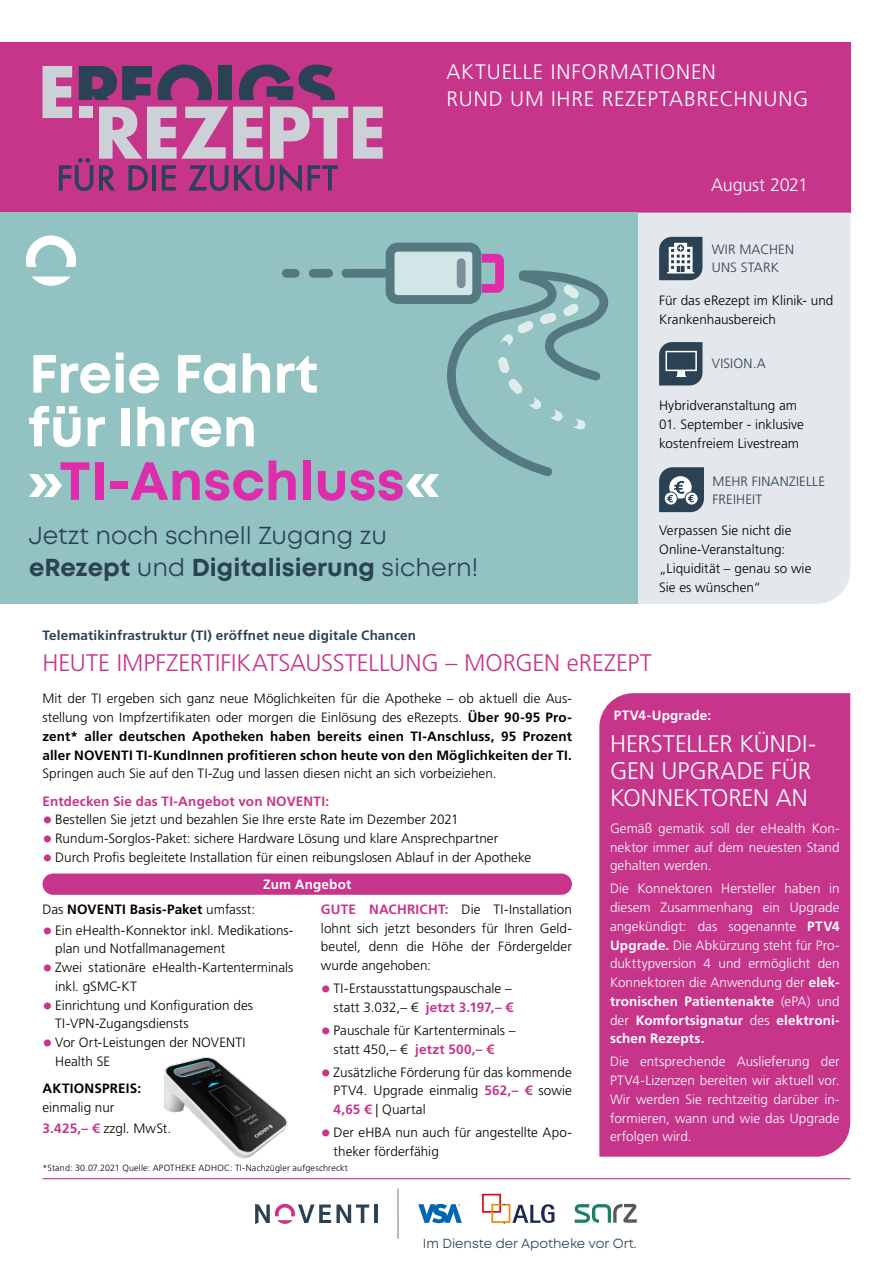
<style>
.page{position:relative;width:893px;height:1263px;background:#fff}
.page>*{position:absolute;margin:0;border:0;box-sizing:border-box;transform-origin:0 0}
.t1{font:700 53.55px/53.6px "Mont";color:#fff}
.t2{font:700 24.6px "Mont";color:#2b4154}
.t3{font:24.6px "Mont";color:#2b4154}
.Head_16pt{font:300 24px "Frutiger LT";color:#c7358b}
.Head_16pt-2{font:300 24px/27px "Frutiger LT";color:#fff}
.t4{font:300 21px "Frutiger LT";letter-spacing:.04em;color:#fff}
.t5{font:300 18px "Frutiger LT";letter-spacing:-.015em;color:#fff}
.Text_9pt{font:300 13.5px/18.8px "Frutiger LT";color:#000}
.Text_9pt-2{font:300 13.5px/18.8px "Frutiger LT";letter-spacing:.005em;color:#fff;text-align:justify}
.Rubrik{font:300 13.5px/18.8px "Frutiger LT";color:#000}
.Pre-Head_9pt{font:700 13.5px "Frutiger LT";letter-spacing:.01em;color:#2b4154}
.t6{font:300 13.5px/18px "Frutiger LT";letter-spacing:.015em;color:#2b4154}
.Text_9pt-3{font:700 13.5px "Frutiger LT";letter-spacing:.015em;color:#000}
.Text_9pt-4{font:700 13.5px "Frutiger LT";letter-spacing:.01em;color:#c7358b}
.Pre-Head_9pt-2{font:700 13.5px "Frutiger LT";letter-spacing:.015em;color:#fff}
.Text_9pt_neg{font:700 13.5px "Frutiger LT";letter-spacing:.01em;color:#fff}
.t7{font:13.2px "Mont";color:#2b4154}
.Text_klein{font:300 9px "Frutiger LT";letter-spacing:.02em;color:#000}
.s1{color:#de2cac}
.s2{font-weight:400}
.s3{font-weight:700}
.s4{font-weight:700;font-size:20.25px;color:#c7358b}
.s5{font-weight:300}
.s6{font-weight:700;color:#c7358b}
</style>
<div class="page">
<hr style="left:374px;top:1204px;width:3px;height:19px;background:#2b4154">
<svg style="left:418px;top:1204px;width:44px;height:19px"></svg>
<svg style="left:575px;top:1204px;width:62px;height:19px"></svg>
<hr style="left:398px;top:1188px;width:1px;height:51px;background:#565656">
<svg style="left:482px;top:1194px;width:72px;height:30px"></svg>
<svg style="left:255px;top:1204px;width:114px;height:20px"></svg>
<hr style="left:43px;top:1178px;width:807px;height:1px;background:#c7358b">
<div style="left:0;top:43px;width:850px;height:170px;background:#c7358b"></div>
<svg style="left:59px;top:158px;width:34px;height:33px"></svg>
<svg style="left:79px;top:64px;width:133px;height:36px"></svg>
<div style="left:219px;top:66px;width:13px;height:34px;background:#2b4154"></div>
<svg style="left:239px;top:65px;width:54px;height:35px"></svg>
<svg style="left:299px;top:65px;width:36px;height:35px"></svg>
<svg style="left:43px;top:66px;width:29px;height:52px"></svg>
<div style="left:79px;top:107px;width:13px;height:11px;background:#ccd0d7"></div>
<svg style="left:99px;top:107px;width:284px;height:85px"></svg>
<div style="left:638px;top:213px;width:212px;height:391px;background:#e4e7eb"></div>
<svg style="left:659px;top:342px;width:43px;height:43px;background:#485b6b"></svg>
<div style="left:599px;top:693px;width:251px;height:464px;background:#c7358b"></div>
<div style="left:0;top:213px;width:638px;height:391px;background:#93c2c3"></div>
<div style="left:395px;top:252px;width:77px;height:43px;background:#d3e6e7;border-radius:3px"></div>
<svg style="left:447px;top:253px;width:162px;height:223px"></svg>
<div style="left:346px;top:269px;width:44px;height:9px;background:#557981"></div>
<div style="left:313px;top:269px;width:16px;height:9px;background:#557981"></div>
<div style="left:286px;top:269px;width:9px;height:9px;background:#557981"></div>
<div style="left:386px;top:243px;width:95px;height:61px;border:9px solid #2b4154;border-radius:8px"></div>
<div style="left:457px;top:263px;width:9px;height:21px;background:#7b9099"></div>
<svg style="left:26px;top:235px;width:50px;height:51px"></svg>
<div style="left:43px;top:873px;width:529px;height:22px;background:#c7358b;border-radius:11px"></div>
<img style="left:164px;top:1057px;width:124px;height:102px">
<svg style="left:658px;top:466px;width:47px;height:47px"></svg>
<svg style="left:659px;top:237px;width:43px;height:43px"></svg>
<p class="t4" style="left:446px;top:60px;width:271px">AKTUELLE INFORMATIONEN</p>
<p class="t4" style="left:446px;top:87px;width:363px">RUND UM IHRE REZEPTABRECHNUNG</p>
<p class="t1" style="left:27px;top:347px;width:415px">Freie Fahrt<br>für Ihren »<span class="s1">TI-Anschluss</span>«</p>
<p class="t3" style="left:28px;top:519px;width:360px">Jetzt noch schnell Zugang zu</p>
<p class="t2" style="left:29px;top:552px;width:451px">eRezept <span class="s2">und</span> Digitalisierung <span class="s2">sichern!</span></p>
<p class="t5" style="left:711px;top:175px;width:98px">August 2021</p>
<p class="t6" style="left:712px;top:240px;width:84px">WIR MACHEN<br>UNS STARK</p>
<p class="Text_9pt" style="left:659px;top:291px;width:176px">Für das eRezept im Klinik- und<br>Krankenhausbereich</p>
<p class="t6" style="left:712px;top:355px;width:56px">VISION.A</p>
<p class="Rubrik" style="left:659px;top:396px;width:140px">Hybridveranstaltung am</p>
<p class="Rubrik" style="left:659px;top:415px;width:146px">01. September - inklusive kostenfreiem Livestream</p>
<p class="t6" style="left:713px;top:473px;width:114px">MEHR FINANZIELLE<br>FREIHEIT</p>
<p class="Text_9pt" style="left:659px;top:522px;width:154px">Verpassen Sie nicht die<br>Online-Veranstaltung: „Liquidität – genau so wie<br>Sie es wünschen“</p>
<p class="Pre-Head_9pt" style="left:43px;top:627px;width:375px">Telematikinfrastruktur (TI) eröffnet neue digitale Chancen</p>
<p class="Head_16pt" style="left:43px;top:649px;width:611px">HEUTE IMPFZERTIFIKATSAUSSTELLUNG – MORGEN eREZEPT</p>
<p class="Text_9pt" style="left:43px;top:689px;width:531px;text-align:justify">Mit der TI ergeben sich ganz neue Möglichkeiten für die Apotheke – ob aktuell die Aus&shy;stellung von Impfzertifikaten oder morgen die Einlösung des eRezepts. <span class="s3">Über 90-95 Pro&shy;zent* aller deutschen Apotheken haben bereits einen TI-Anschluss, 95 Prozent aller NOVENTI TI-KundInnen profitieren schon heute von den Möglichkeiten der TI.<br></span>Springen auch Sie auf den TI-Zug und lassen diesen nicht an sich vorbeiziehen.</p>
<p class="Text_9pt-4" style="left:43px;top:793px;width:288px">Entdecken Sie das TI-Angebot von NOVENTI:</p>
<p class="Text_9pt" style="left:43px;top:810px;width:418px"><span class="s4">•</span> Bestellen Sie jetzt und bezahlen Sie Ihre erste Rate im Dezember 2021</p>
<p class="Text_9pt" style="left:43px;top:829px;width:457px"><span class="s4">•</span> Rundum-Sorglos-Paket: sichere Hardware Lösung und klare Ansprechpartner</p>
<p class="Text_9pt" style="left:43px;top:848px;width:490px"><span class="s4">•</span> Durch Profis begleitete Installation für einen reibungslosen Ablauf in der Apotheke</p>
<p class="Text_9pt_neg" style="left:263px;top:876px;width:90px">Zum Angebot</p>
<p class="Text_9pt-3" style="left:42px;top:901px;width:214px"><span class="s5">Das</span> NOVENTI Basis-Paket <span class="s5">umfasst:</span></p>
<p class="Text_9pt" style="left:55px;top:921px;width:240px;text-indent:-13px"><span class="s4">•</span> Ein eHealth-Konnektor inkl. Medikations&shy;plan und Notfallmanagement</p>
<p class="Text_9pt" style="left:55px;top:958px;width:240px;text-indent:-13px"><span class="s4">•</span> Zwei stationäre eHealth-Kartenterminals inkl. gSMC-KT</p>
<p class="Text_9pt" style="left:55px;top:996px;width:200px;text-indent:-13px"><span class="s4">•</span> Einrichtung und Konfiguration des<br>TI-VPN-Zugangsdiensts</p>
<p class="Text_9pt" style="left:55px;top:1033px;width:192px;text-indent:-13px"><span class="s4">•</span> Vor Ort-Leistungen der NOVENTI<br>Health SE</p>
<p class="Text_9pt-3" style="left:42px;top:1080px;width:100px">AKTIONSPREIS:</p>
<p class="Text_9pt" style="left:42px;top:1098px;width:73px">einmalig nur</p>
<p class="Text_9pt" style="left:42px;top:1119px;width:130px"><span class="s6">3.425,– €</span> zzgl. MwSt.</p>
<p class="Text_9pt" style="left:321px;top:900px;width:252px;text-align:justify"><span class="s6">GUTE NACHRICHT:</span> Die TI-Installation lohnt sich jetzt besonders für Ihren Geld&shy;beutel, denn die Höhe der Fördergelder wurde angehoben:</p>
<p class="Text_9pt" style="left:321px;top:979px;width:194px;text-align:right"><span class="s4">•</span> TI-Erstausstattungspauschale – statt 3.032,– € <span class="s6">jetzt 3.197,– €</span></p>
<p class="Text_9pt" style="left:334px;top:1021px;width:183px;text-indent:-13px"><span class="s4">•</span> Pauschale für Kartenterminals – statt 450,– € <span class="s6">jetzt 500,– €</span></p>
<p class="Text_9pt" style="left:334px;top:1063px;width:240px;text-align:justify;text-indent:-13px"><span class="s4">•</span> Zusätzliche Förderung für das kommende PTV4. Upgrade einmalig <span class="s6">562,– €</span> sowie <span class="s6">4,65 €</span> | Quartal</p>
<p class="Text_9pt" style="left:334px;top:1123px;width:240px;text-indent:-13px"><span class="s4">•</span> Der eHBA nun auch für angestellte Apo&shy;theker förderfähig</p>
<p class="Text_klein" style="left:43px;top:1162px;width:307px">*Stand: 30.07.2021 Quelle: APOTHEKE ADHOC: TI-Nachzügler aufgeschreckt</p>
<p class="Pre-Head_9pt-2" style="left:614px;top:708px;width:99px">PTV4-Upgrade:</p>
<p class="Head_16pt-2" style="left:610px;top:730px;width:207px">HERSTELLER KÜNDI-<br>GEN UPGRADE FÜR<br>KONNEKTOREN AN</p>
<p class="Text_9pt-2" style="left:610px;top:819px;width:231px">Gemäß gematik soll der eHealth Kon&shy;nektor immer auf dem neuesten Stand gehalten werden.</p>
<p class="Text_9pt-2" style="left:610px;top:879px;width:231px">Die Konnektoren Hersteller haben in diesem Zusammenhang ein Upgrade angekündigt: das sogenannte <span class="s3">PTV4<br>Upgrade.</span> Die Abkürzung steht für Pro&shy;dukttypversion 4 und ermöglicht den Konnektoren die Anwendung der <span class="s3">elek&shy;tronischen Patientenakte</span> (ePA) und der <span class="s3">Komfortsignatur</span> des <span class="s3">elektroni&shy;schen Rezepts.</span></p>
<p class="Text_9pt-2" style="left:610px;top:1052px;width:231px">Die entsprechende Auslieferung der PTV4-Lizenzen bereiten wir aktuell vor.<br>Wir werden Sie rechtzeitig darüber in&shy;formieren, wann und wie das Upgrade erfolgen wird.</p>
<p class="t7" style="left:423px;top:1235px;width:215px">Im Dienste der Apotheke vor Ort.</p>
</div>
